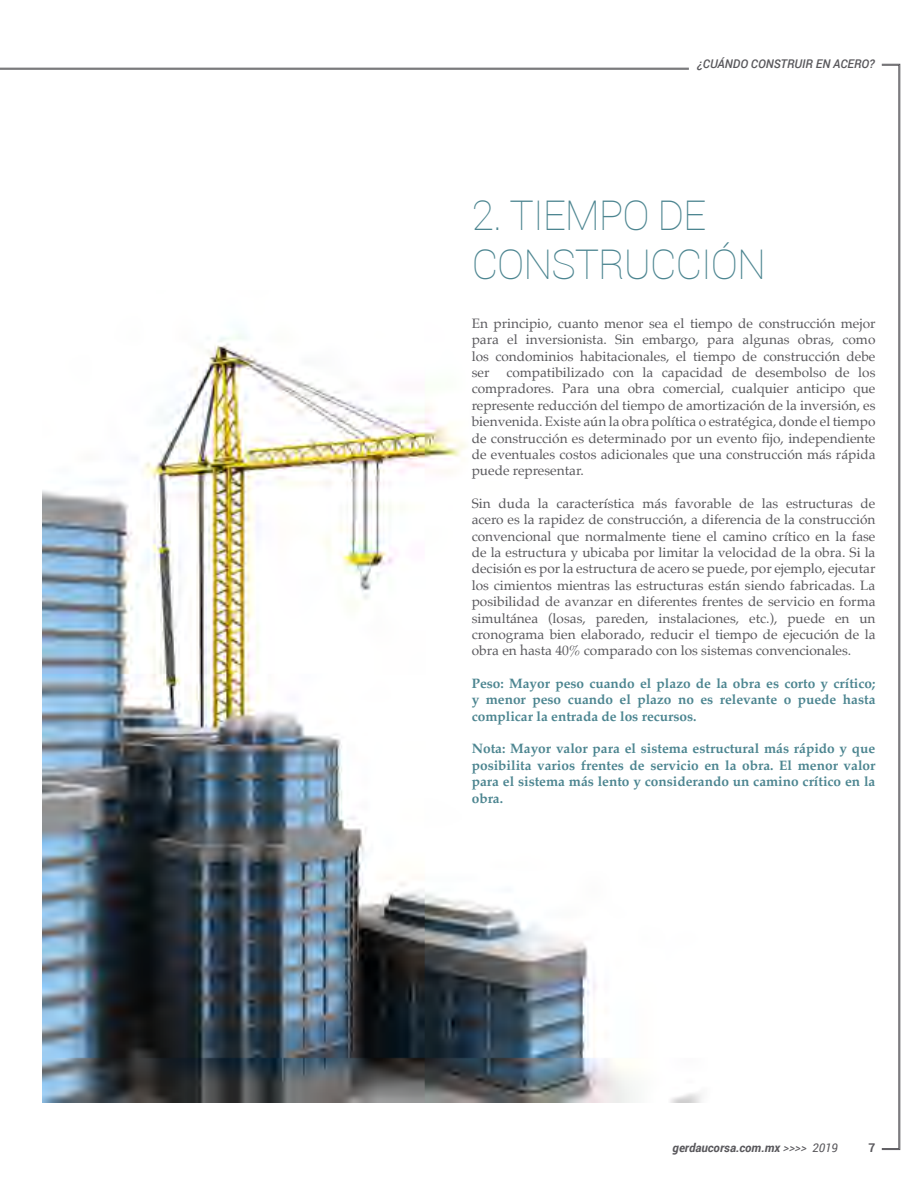
<style>
.page{position:relative;width:918px;height:1188px;background:#fff}
.page>*{position:absolute;margin:0;border:0;box-sizing:border-box;transform-origin:0 0}
.t1{font:100 40.95px/49.1px "Roboto";letter-spacing:-.025em;color:#4c8590}
.t2{font:13.65px/16.4px "Palatino";color:#59585c;text-align:justify}
.t3{font:700 13.65px/16.4px "Palatino";color:#4c8590;text-align:justify}
.t4{font:italic 700 12px "Roboto";color:#59585c}
.t5{font:italic 500 12px "Roboto";color:#59585c}
.t6{font:700 12px "Roboto";color:#59585c}
.s1{font-weight:400}
</style>
<div class="page">
<hr style="left:0;top:68px;width:689px;height:1px;background:#59585c">
<hr style="left:0;top:69px;width:689px;height:1px;background:#59585c">
<svg style="left:881px;top:64px;width:20px;height:1086px"></svg>
<div style="left:882px;top:65px;width:17px;height:1084px;border:1px solid #59585c"></div>
<img style="left:43px;top:333px;width:659px;height:770px">
<p class="t5" style="left:697px;top:55px;width:179px">¿CUÁNDO CONSTRUIR EN ACERO?</p>
<h1 class="t1" style="left:472px;top:189px;width:296px">2. TIEMPO DE<br>CONSTRUCCIÓN</h1>
<p class="t2" style="left:472px;top:315px;width:405px">En principio, cuanto menor sea el tiempo de construcción mejor para el inversionista. Sin embargo, para algunas obras, como los condominios habitacionales, el tiempo de construcción debe ser compatibilizado con la capacidad de desembolso de los compradores. Para una obra comercial, cualquier anticipo que represente reducción del tiempo de amortización de la inversión, es bienvenida. Existe aún la obra política o estratégica, donde el tiempo de construcción es determinado por un evento fijo, independiente de eventuales costos adicionales que una construcción más rápida puede representar.</p>
<p class="t2" style="left:472px;top:495px;width:405px">Sin duda la característica más favorable de las estructuras de acero es la rapidez de construcción, a diferencia de la construcción convencional que normalmente tiene el camino crítico en la fase de la estructura y ubicaba por limitar la velocidad de la obra. Si la decisión es por la estructura de acero se puede, por ejemplo, ejecutar los cimientos mientras las estructuras están siendo fabricadas. La posibilidad de avanzar en diferentes frentes de servicio en forma simultánea (losas, pareden, instalaciones, etc.), puede en un cronograma bien elaborado, reducir el tiempo de ejecución de la obra en hasta 40% comparado con los sistemas convencionales.</p>
<p class="t3" style="left:472px;top:675px;width:405px">Peso: Mayor peso cuando el plazo de la obra es corto y crítico; y menor peso cuando el plazo no es relevante o puede hasta complicar la entrada de los recursos.</p>
<p class="t3" style="left:472px;top:740px;width:405px">Nota: Mayor valor para el sistema estructural más rápido y que posibilita varios frentes de servicio en la obra. El menor valor para el sistema más lento y considerando un camino crítico en la obra.</p>
<p class="t4" style="left:673px;top:1139px;width:167px">gerdaucorsa.com.mx <span class="s1">&gt;&gt;&gt;&gt; 2019</span></p>
<p class="t6" style="left:869px;top:1139px;width:8px">7</p>
</div>
